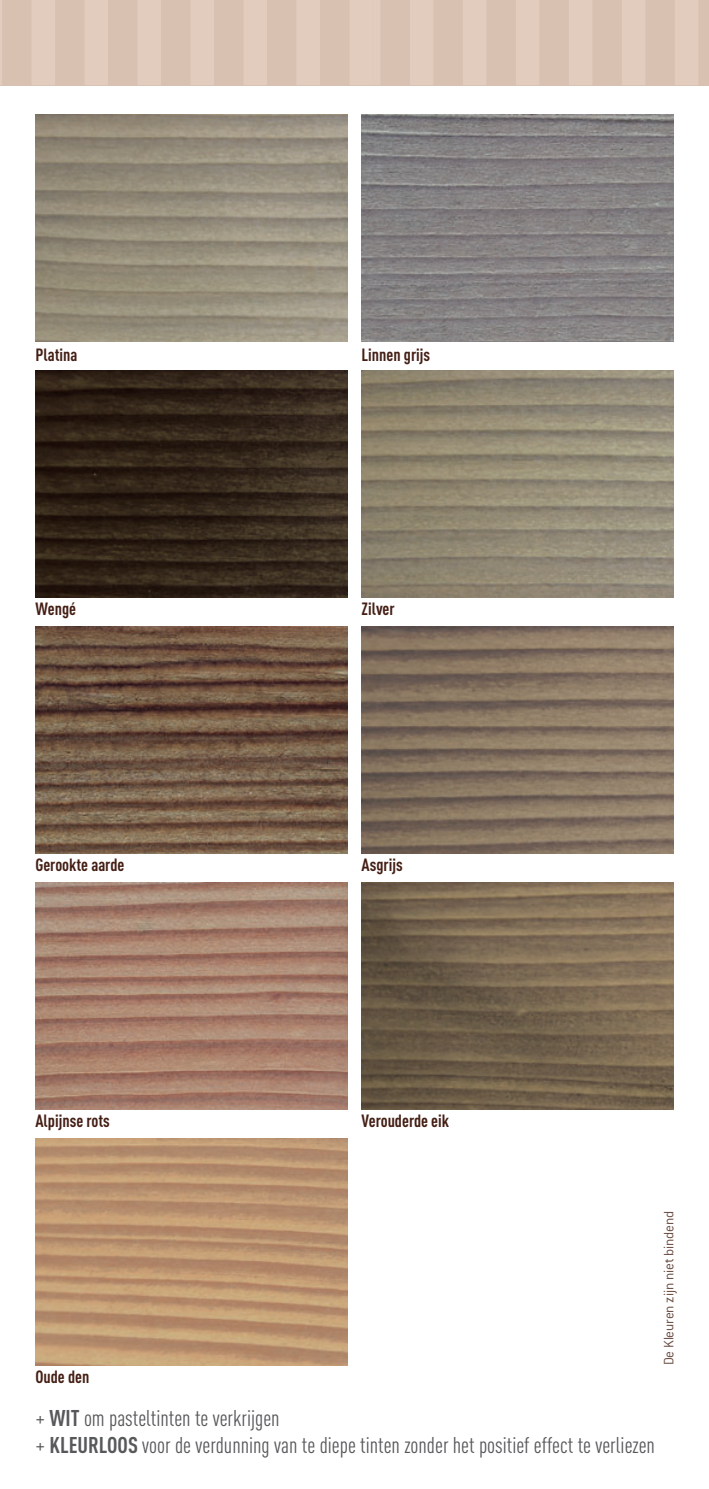
<style>
.page{position:relative;width:709px;height:1489px;background:#fff}
.page>*{position:absolute;margin:0;border:0;box-sizing:border-box;transform-origin:0 0}
.t1{font:22.5px/27.5px "DIN Cond";color:#57585a}
.t2{font:700 17.5px "DIN Cond";color:#441e14}
.t3{font:300 15px "Conduit ITC";letter-spacing:-.015em;color:#67493e}
.s1{font-weight:700}
</style>
<div class="page">
<div style="left:373px;top:0;width:336px;height:85px;background:#d9c1b2"></div>
<svg style="left:0;top:0;width:698px;height:85px"></svg>
<img style="left:35px;top:1138px;width:312px;height:227px">
<img style="left:35px;top:370px;width:312px;height:227px">
<img style="left:361px;top:370px;width:312px;height:227px">
<img style="left:361px;top:882px;width:312px;height:227px">
<img style="left:35px;top:882px;width:312px;height:227px">
<img style="left:35px;top:114px;width:312px;height:227px">
<img style="left:361px;top:114px;width:312px;height:227px">
<img style="left:361px;top:626px;width:312px;height:227px">
<img style="left:35px;top:626px;width:312px;height:227px">
<p class="t2" style="left:35px;top:348px;width:44px">Platina</p>
<p class="t2" style="left:361px;top:348px;width:70px">Linnen grijs</p>
<p class="t2" style="left:35px;top:602px;width:42px">Wengé</p>
<p class="t2" style="left:361px;top:602px;width:35px">Zilver</p>
<p class="t2" style="left:35px;top:858px;width:90px">Gerookte aarde</p>
<p class="t2" style="left:361px;top:858px;width:43px">Asgrijs</p>
<p class="t2" style="left:35px;top:1114px;width:76px">Alpijnse rots</p>
<p class="t2" style="left:361px;top:1114px;width:89px">Verouderde eik</p>
<p class="t2" style="left:35px;top:1370px;width:55px">Oude den</p>
<p class="t3" style="left:659px;top:1365px;width:156px;rotate:-90deg">De Kleuren zijn niet bindend</p>
<p class="t1" style="left:35px;top:1406px;width:621px">+ <span class="s1">WIT</span> om pasteltinten te verkrijgen<br>+ <span class="s1">KLEURLOOS</span> voor de verdunning van te diepe tinten zonder het positief effect te verliezen</p>
</div>
